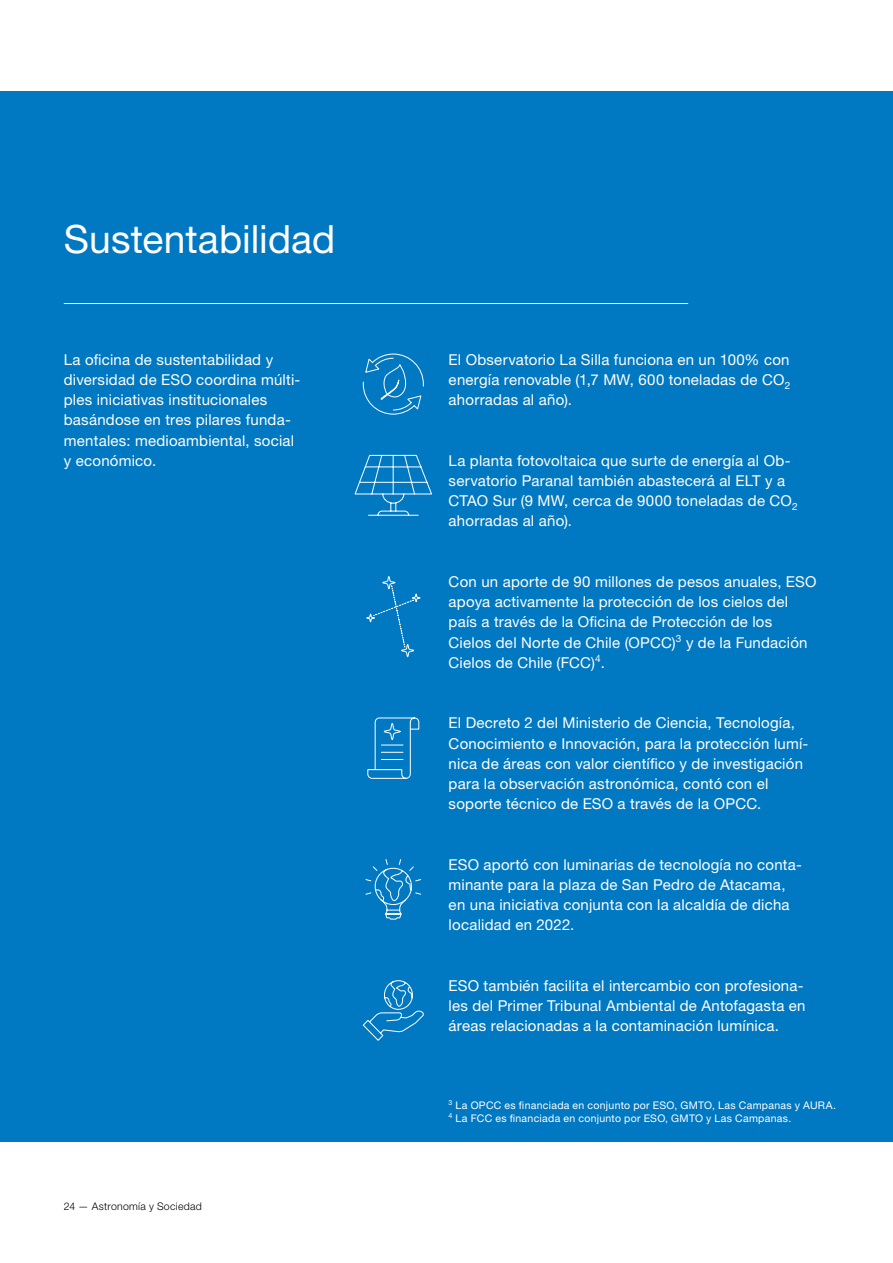
<style>
.page{position:relative;width:893px;height:1263px;background:#fff}
.page>*{position:absolute;margin:0;border:0;box-sizing:border-box;transform-origin:0 0}
.chapter_title{font:39px "Helvetica Neue LT Pro";letter-spacing:.005em;color:#fff}
._45_10pt{font:15px/20.2px "Helvetica Neue LT Pro";letter-spacing:.015em;color:#fff}
._45_10pt-2{font:10.5px "Helvetica Neue LT Pro";letter-spacing:.025em;color:#fff}
.t1{font:300 10.5px "Helvetica Neue LT Pro";letter-spacing:.03em;color:#000}
</style>
<div class="page">
<div style="left:0;top:91px;width:893px;height:1051px;background:#0078c2"></div>
<hr style="left:64px;top:303px;width:624px;height:1px;background:#fff">
<svg style="left:354px;top:454px;width:78px;height:62px"></svg>
<svg style="left:362px;top:353px;width:62px;height:62px"></svg>
<svg style="left:367px;top:717px;width:53px;height:62px"></svg>
<svg style="left:365px;top:859px;width:57px;height:61px"></svg>
<svg style="left:363px;top:980px;width:61px;height:61px"></svg>
<svg style="left:366px;top:576px;width:55px;height:82px"></svg>
<p class="chapter_title" style="left:64px;top:215px;width:273px">Sustentabilidad</p>
<p class="_45_10pt" style="left:64px;top:349px;width:238px">La oficina de sustentabilidad y diversidad de ESO coordina múlti&shy;ples iniciativas institucionales basándose en tres pilares funda&shy;mentales: medioambiental, social y económico.</p>
<p class="_45_10pt" style="left:449px;top:349px;width:343px;text-align:justify">El Observatorio La Silla funciona en un 100% con energía renovable (1,7 MW, 600 toneladas de CO<sub>2 </sub>ahorradas al año).</p>
<p class="_45_10pt" style="left:449px;top:450px;width:351px">La planta fotovoltaica que surte de energía al Ob&shy;servatorio Paranal también abastecerá al ELT y a CTAO Sur (9 MW, cerca de 9000 toneladas de CO<sub>2 </sub>ahorradas al año).</p>
<p class="_45_10pt" style="left:449px;top:571px;width:369px">Con un aporte de 90 millones de pesos anuales, ESO apoya activamente la protección de los cielos del país a través de la Oficina de Protección de los Cielos del Norte de Chile (OPCC)<sup>3</sup> y de la Fundación Cielos de Chile (FCC)<sup>4</sup>.</p>
<p class="_45_10pt" style="left:449px;top:712px;width:361px">El Decreto 2 del Ministerio de Ciencia, Tecnología, Conocimiento e Innovación, para la protección lumí&shy;nica de áreas con valor científico y de investigación para la observación astronómica, contó con el soporte técnico de ESO a través de la OPCC.</p>
<p class="_45_10pt" style="left:449px;top:854px;width:355px">ESO aportó con luminarias de tecnología no conta&shy;minante para la plaza de San Pedro de Atacama, en una iniciativa conjunta con la alcaldía de dicha localidad en 2022.</p>
<p class="_45_10pt" style="left:449px;top:975px;width:358px">ESO también facilita el intercambio con profesiona&shy;les del Primer Tribunal Ambiental de Antofagasta en áreas relacionadas a la contaminación lumínica.</p>
<p class="t1" style="left:64px;top:1200px;width:140px">24 — Astronomía y Sociedad</p>
<p class="_45_10pt-2" style="left:449px;top:1099px;width:389px"><sup>3</sup> La OPCC es financiada en conjunto por ESO, GMTO, Las Campanas y AURA.</p>
<p class="_45_10pt-2" style="left:449px;top:1111px;width:344px"><sup>4</sup> La FCC es financiada en conjunto por ESO, GMTO y Las Campanas.</p>
</div>
